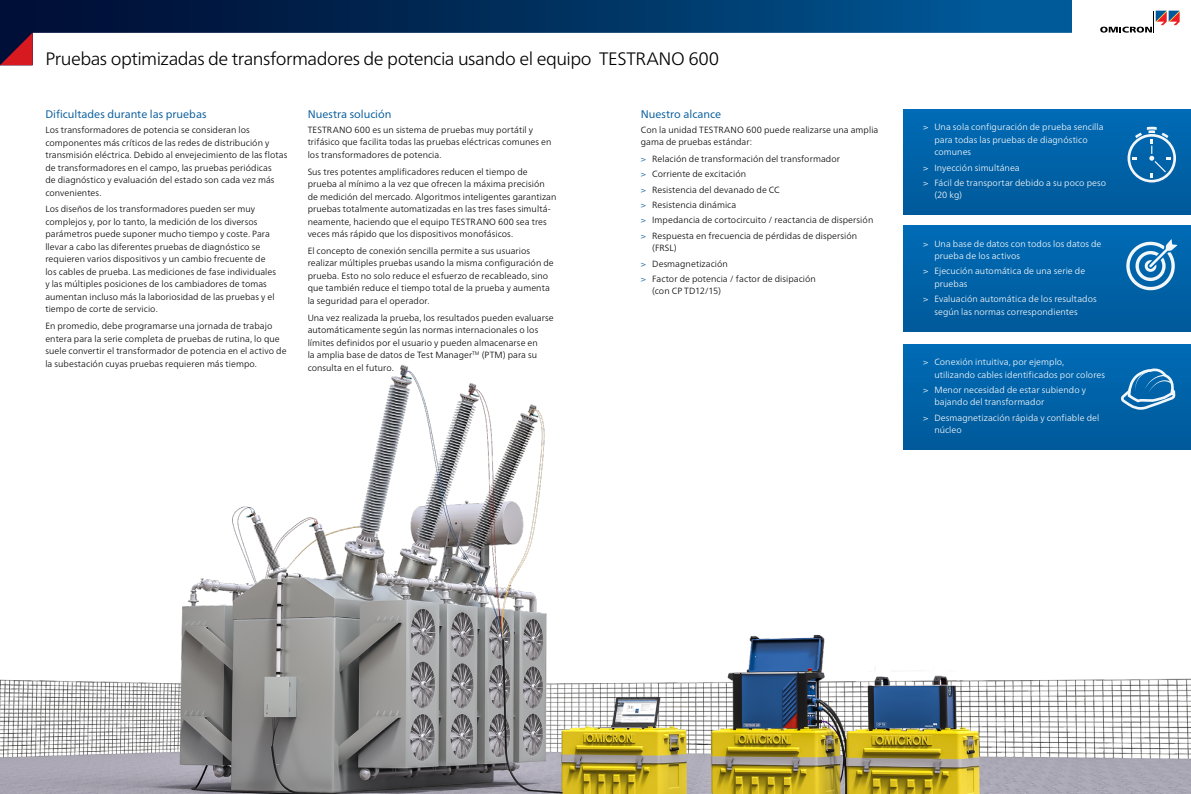
<style>
.page{position:relative;width:1191px;height:794px;background:#fff}
.page>*{position:absolute;margin:0;border:0;box-sizing:border-box;transform-origin:0 0}
.Content_-_Page_Headl{font:300 18px "Frutiger Neue LTW1 G";letter-spacing:-.03em;color:#000}
.Content_-_Headline_1{font:11px "Frutiger Neue LTW1 G";color:#00599a}
.Content_-_Normal{font:300 9px/12.5px "Frutiger Neue LTW1 G";letter-spacing:.01em;color:#000}
.t1{font:300 9px/12.5px "Frutiger Neue LTW1 G";letter-spacing:.01em;color:#fff}
.s1{color:#00599a}
</style>
<div class="page">
<svg style="left:1100px;top:11px;width:79px;height:22px"></svg>
<svg style="left:0;top:0;width:1071px;height:33px;background:#013263"></svg>
<svg style="left:0;top:33px;width:33px;height:32px"></svg>
<img style="left:0;top:364px;width:1191px;height:430px">
<div style="left:903px;top:109px;width:288px;height:106px;background:linear-gradient(to right,#0062a8,#0061a6)"></div>
<svg style="left:1127px;top:127px;width:49px;height:55px;background:#3282ba"></svg>
<div style="left:903px;top:225px;width:288px;height:106px;background:linear-gradient(to bottom,#006bb6,#005a9a)"></div>
<svg style="left:1126px;top:239px;width:51px;height:51px"></svg>
<div style="left:903px;top:344px;width:288px;height:105px;background:linear-gradient(to right,#0062a8,#0062a7)"></div>
<svg style="left:1119px;top:367px;width:56px;height:44px;background:#3684bb"></svg>
<p class="Content_-_Page_Headl" style="left:45px;top:48px;width:675px">Pruebas optimizadas de transformadores de potencia usando el equipo TESTRANO 600</p>
<p class="Content_-_Headline_1" style="left:45px;top:107px;width:163px">Dificultades durante las pruebas</p>
<p class="Content_-_Normal" style="left:45px;top:124px;width:243px">Los transformadores de potencia se consideran los componentes más críticos de las redes de distribución y transmisión eléctrica. Debido al envejecimiento de las flotas de transformadores en el campo, las pruebas periódicas<br>de diagnóstico y evaluación del estado son cada vez más convenientes.</p>
<p class="Content_-_Normal" style="left:45px;top:203px;width:232px">Los diseños de los transformadores pueden ser muy complejos y, por lo tanto, la medición de los diversos parámetros puede suponer mucho tiempo y coste. Para llevar a cabo las diferentes pruebas de diagnóstico se requieren varios dispositivos y un cambio frecuente de los cables de prueba. Las mediciones de fase individuales y las múltiples posiciones de los cambiadores de tomas aumentan incluso más la laboriosidad de las pruebas y el tiempo de corte de servicio.</p>
<p class="Content_-_Normal" style="left:45px;top:320px;width:243px">En promedio, debe programarse una jornada de trabajo entera para la serie completa de pruebas de rutina, lo que suele convertir el transformador de potencia en el activo de la subestación cuyas pruebas requieren más tiempo.</p>
<p class="Content_-_Headline_1" style="left:308px;top:107px;width:85px">Nuestra solución</p>
<p class="Content_-_Normal" style="left:308px;top:123px;width:245px">TESTRANO 600 es un sistema de pruebas muy portátil y trifásico que facilita todas las pruebas eléctricas comunes en los transformadores de potencia.</p>
<p class="Content_-_Normal" style="left:308px;top:165px;width:250px">Sus tres potentes amplificadores reducen el tiempo de prueba al mínimo a la vez que ofrecen la máxima precisión de medición del mercado. Algoritmos inteligentes garantizan pruebas totalmente automatizadas en las tres fases simultá&shy;neamente, haciendo que el equipo TESTRANO 600 sea tres veces más rápido que los dispositivos monofásicos.</p>
<p class="Content_-_Normal" style="left:308px;top:244px;width:247px">El concepto de conexión sencilla permite a sus usuarios realizar múltiples pruebas usando la misma configuración de prueba. Esto no solo reduce el esfuerzo de recableado, sino que también reduce el tiempo total de la prueba y aumenta la seguridad para el operador.</p>
<p class="Content_-_Normal" style="left:308px;top:311px;width:247px">Una vez realizada la prueba, los resultados pueden evaluarse automáticamente según las normas internacionales o los límites definidos por el usuario y pueden almacenarse en<br>la amplia base de datos de Test Manager<sup>TM</sup> (PTM) para su consulta en el futuro.</p>
<p class="Content_-_Headline_1" style="left:641px;top:107px;width:82px">Nuestro alcance</p>
<p class="Content_-_Normal" style="left:641px;top:123px;width:239px">Con la unidad TESTRANO 600 puede realizarse una amplia gama de pruebas estándar:</p>
<p class="Content_-_Normal" style="left:641px;top:153px;width:201px"><span class="s1">&gt;</span> Relación de transformación del transformador</p>
<p class="Content_-_Normal" style="left:641px;top:168px;width:107px"><span class="s1">&gt;</span> Corriente de excitación</p>
<p class="Content_-_Normal" style="left:641px;top:183px;width:140px"><span class="s1">&gt;</span> Resistencia del devanado de CC</p>
<p class="Content_-_Normal" style="left:641px;top:199px;width:97px"><span class="s1">&gt;</span> Resistencia dinámica</p>
<p class="Content_-_Normal" style="left:641px;top:214px;width:234px"><span class="s1">&gt;</span> Impedancia de cortocircuito / reactancia de dispersión</p>
<p class="Content_-_Normal" style="left:652px;top:229px;width:206px;text-indent:-11px"><span class="s1">&gt;</span> Respuesta en frecuencia de pérdidas de dispersión (FRSL)</p>
<p class="Content_-_Normal" style="left:641px;top:257px;width:89px"><span class="s1">&gt;</span> Desmagnetización</p>
<p class="Content_-_Normal" style="left:652px;top:272px;width:165px;text-indent:-11px"><span class="s1">&gt;</span> Factor de potencia / factor de disipación (con CP TD12/15)</p>
<p class="t1" style="left:934px;top:121px;width:171px;text-indent:-11px">&gt; Una sola configuración de prueba sencilla para todas las pruebas de diagnóstico comunes</p>
<p class="t1" style="left:923px;top:161px;width:98px">&gt; Inyección simultánea</p>
<p class="t1" style="left:934px;top:176px;width:173px;text-indent:-11px">&gt; Fácil de transportar debido a su poco peso (20 kg)</p>
<p class="t1" style="left:934px;top:237px;width:169px;text-indent:-11px">&gt; Una base de datos con todos los datos de prueba de los activos</p>
<p class="t1" style="left:934px;top:265px;width:152px;text-indent:-11px">&gt; Ejecución automática de una serie de pruebas</p>
<p class="t1" style="left:934px;top:293px;width:164px;text-indent:-11px">&gt; Evaluación automática de los resultados según las normas correspondientes</p>
<p class="t1" style="left:934px;top:356px;width:172px;text-indent:-11px">&gt; Conexión intuitiva, por ejemplo, utilizando cables identificados por colores</p>
<p class="t1" style="left:934px;top:383px;width:153px;text-indent:-11px">&gt; Menor necesidad de estar subiendo y bajando del transformador</p>
<p class="t1" style="left:934px;top:411px;width:166px;text-indent:-11px">&gt; Desmagnetización rápida y confiable del núcleo</p>
</div>
